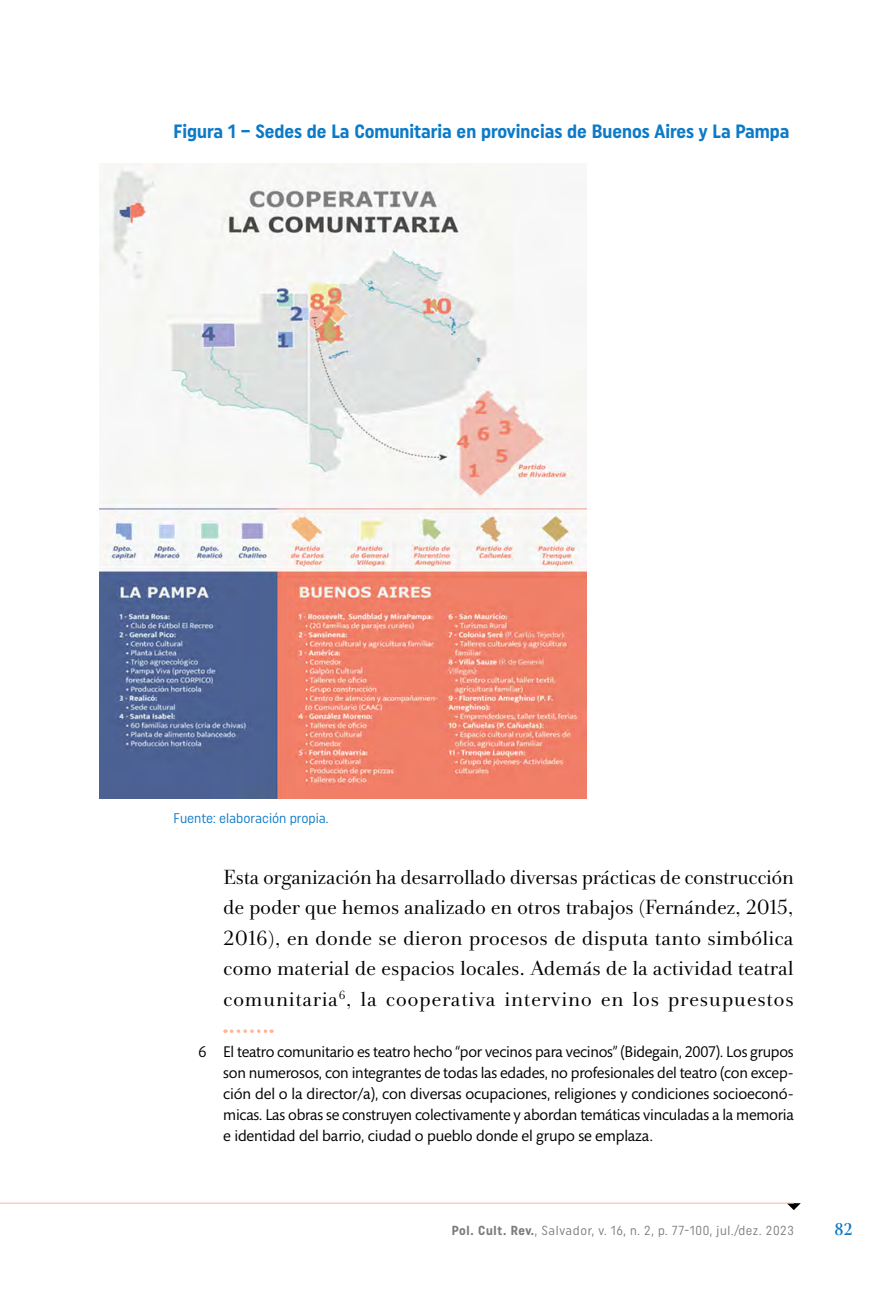
<style>
.page{position:relative;width:893px;height:1290px;background:#fff}
.page>*{position:absolute;margin:0;border:0;box-sizing:border-box;transform-origin:0 0}
.t1{font:21px/30.6px "Andrade Pro";letter-spacing:.025em;color:#000;text-align:justify}
.t2{font:700 19.25px "Uniform Condensed";color:#0c7ac7}
.t3{font:700 17.5px "Andrade Pro";color:#0c7ac7}
.t4{font:15.75px/21px "Mundo Sans Std";letter-spacing:-.01em;color:#000;text-align:justify}
.t5{font:14px "Uniform Condensed";color:#0c7ac7}
.t6{font:13.12px "Uniform Condensed";letter-spacing:.05em;color:#7c7b7b}
.s1{font-weight:700}
</style>
<div class="page">
<svg style="left:787px;top:1203px;width:14px;height:7px"></svg>
<hr style="left:0;top:1203px;width:794px;height:1px;background:#ffb596">
<img style="left:99px;top:164px;width:488px;height:635px">
<svg style="left:232px;top:1029px;width:40px;height:4px"></svg>
<p class="t2" style="left:174px;top:120px;width:617px">Figura 1 – Sedes de La Comunitaria en provincias de Buenos Aires y La Pampa</p>
<p class="t5" style="left:174px;top:810px;width:156px">Fuente: elaboración propia.</p>
<p class="t1" style="left:223px;top:862px;width:572px">Esta organización ha desarrollado diversas prácticas de construcción de poder que hemos analizado en otros trabajos (Fernández, 2015, 2016), en donde se dieron procesos de disputa tanto simbólica como material de espacios locales. Además de la actividad teatral comunitaria<sup>6</sup>, la cooperativa intervino en los presupuestos</p>
<p class="t4" style="left:223px;top:1042px;width:572px;text-indent:-25px">6 El teatro comunitario es teatro hecho “por vecinos para vecinos” (Bidegain, 2007). Los grupos son numerosos, con integrantes de todas las edades, no profesionales del teatro (con excep&shy;ción del o la director/a), con diversas ocupaciones, religiones y condiciones socioeconó&shy;micas. Las obras se construyen colectivamente y abordan temáticas vinculadas a la memoria e identidad del barrio, ciudad o pueblo donde el grupo se emplaza.</p>
<p class="t6" style="left:452px;top:1223px;width:344px"><span class="s1">Pol. Cult. Rev.</span>, Salvador, v. 16, n. 2, p. 77-100, jul./dez. 2023</p>
<p class="t3" style="left:834px;top:1218px;width:20px">82</p>
</div>
